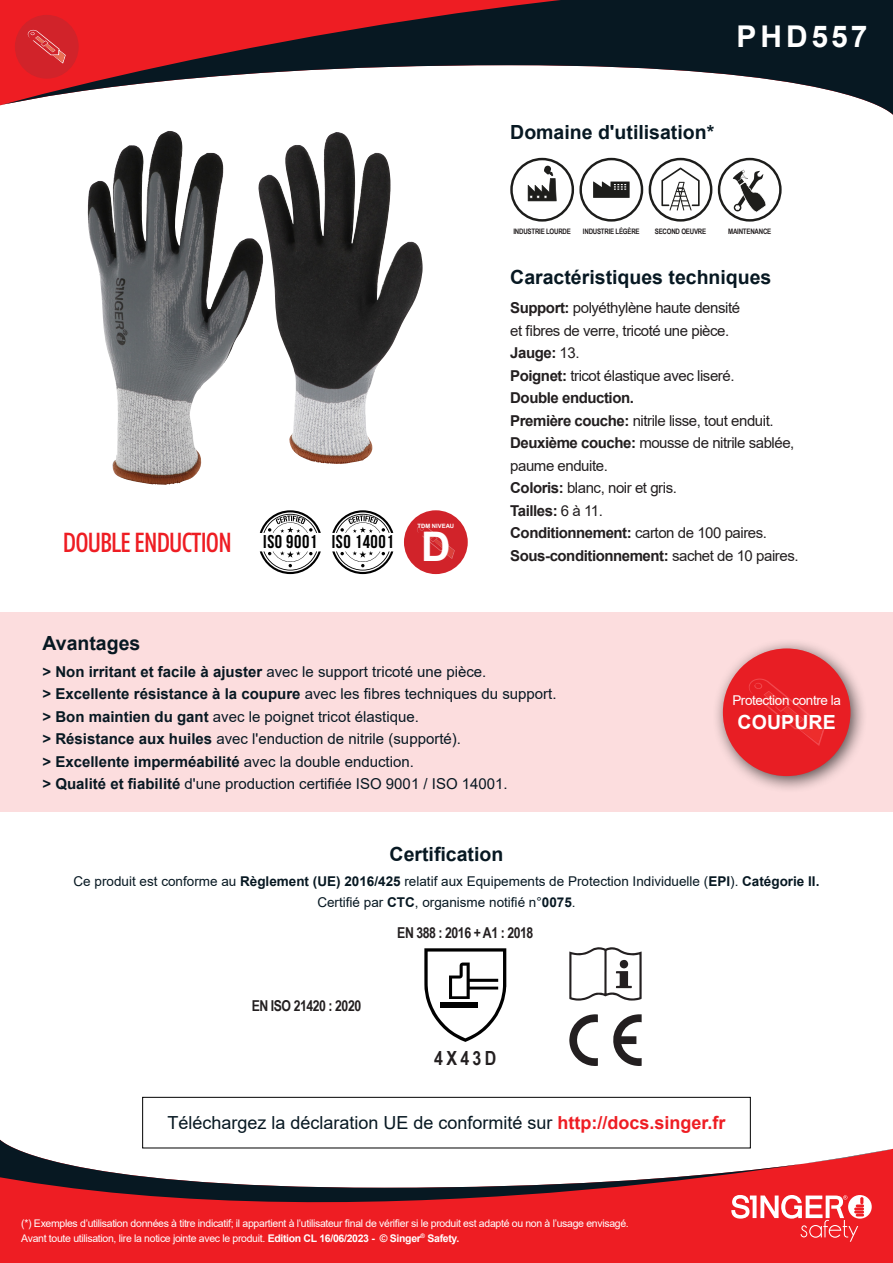
<style>
.page{position:relative;width:893px;height:1263px;background:#fff}
.page>*{position:absolute;margin:0;border:0;box-sizing:border-box;transform-origin:0 0}
.t1{font:700 40.8px "Arial";color:#fff}
.t2{font:700 30px "Arial";letter-spacing:.12em;color:#fff}
.t3{font:500 condensed 27px "Futura BT";letter-spacing:-.03em;color:#ee1d23}
.t4{font:700 19.5px "Arial";color:#071822}
.t5{font:700 19.5px "Arial";letter-spacing:.005em;color:#fff}
.t6{font:700 19.5px "Arial Narrow";color:#231f20}
.t7{font:700 18.6px "Bebas Neue";letter-spacing:.03em;color:#000}
.t8{font:18px "Arial";color:#071822}
.t9{font:15px "Arial";color:#071822}
.t10{font:15px/22.5px "Arial";letter-spacing:-.03em;color:#231f20}
.t11{font:700 15px/22.5px "Arial";letter-spacing:-.03em;color:#231f20}
.t12{font:700 15px "Arial";color:#071822}
.t13{font:700 15px "Arial Narrow";letter-spacing:-.03em;color:#231f20}
.t14{font:13.5px "Arial";color:#071822}
.t15{font:13.5px "Arial";letter-spacing:-.03em;color:#fff}
.t16{font:10.5px/15px "Arial";letter-spacing:-.03em;color:#fff}
.t17{font:700 7.5px "Arial Narrow";letter-spacing:-.03em;color:#231f20}
.t18{font:700 5.85px "Arial";color:#fff}
.s1{font-weight:700}
.s2{font-weight:400}
.s3{font-weight:700;color:#ee1d23}
</style>
<div class="page">
<svg style="left:0;top:0;width:893px;height:115px"></svg>
<div style="left:0;top:612px;width:893px;height:200px;background:#fcddde"></div>
<svg style="left:424px;top:948px;width:82px;height:94px"></svg>
<div style="left:441px;top:1002px;width:37px;height:6px;background:#000"></div>
<svg style="left:569px;top:947px;width:73px;height:53px"></svg>
<div style="left:620px;top:960px;width:8px;height:8px;background:#231f20;border-radius:4px"></div>
<svg style="left:613px;top:1014px;width:29px;height:52px"></svg>
<svg style="left:569px;top:1014px;width:29px;height:52px"></svg>
<div style="left:544px;top:166px;width:7px;height:6px;background:#1d1d1b;border-radius:50%"></div>
<svg style="left:528px;top:168px;width:29px;height:33px"></svg>
<div style="left:510px;top:158px;width:64px;height:64px;border:2px solid #1d1d1b;border-radius:50%"></div>
<svg style="left:593px;top:181px;width:37px;height:17px"></svg>
<div style="left:579px;top:158px;width:64px;height:64px;border:2px solid #1d1d1b;border-radius:50%"></div>
<div style="left:649px;top:158px;width:63px;height:64px;border:2px solid #1d1d1b;border-radius:50%"></div>
<svg style="left:661px;top:168px;width:39px;height:43px"></svg>
<div style="left:718px;top:158px;width:64px;height:64px;border:2px solid #1d1d1b;border-radius:50%"></div>
<svg style="left:733px;top:170px;width:33px;height:42px"></svg>
<div style="left:0;top:1250px;width:893px;height:13px;background:#ee1d23"></div>
<svg style="left:0;top:1140px;width:893px;height:110px;fill:#ee1d23"></svg>
<div style="left:142px;top:1097px;width:608px;height:51px;border:1px solid #000"></div>
<svg style="left:731px;top:1195px;width:141px;height:47px"></svg>
<div style="left:15px;top:15px;width:64px;height:64px;background:#d1232a;border-radius:50%"></div>
<svg style="left:28px;top:30px;width:38px;height:34px"></svg>
<div style="left:712px;top:638px;width:155px;height:155px;background:#231f20;opacity:.75"></div>
<div style="left:723px;top:648px;width:127px;height:128px;background:#e81e24;border-radius:50%"></div>
<svg style="left:749px;top:679px;width:76px;height:67px"></svg>
<svg style="left:260px;top:510px;width:61px;height:23px"></svg>
<svg style="left:260px;top:551px;width:61px;height:23px"></svg>
<svg style="left:332px;top:510px;width:61px;height:23px"></svg>
<svg style="left:332px;top:551px;width:61px;height:23px"></svg>
<div style="left:404px;top:510px;width:64px;height:64px;background:#d1232a;border-radius:50%"></div>
<svg style="left:417px;top:525px;width:38px;height:34px"></svg>
<img style="left:263px;top:132px;width:160px;height:332px">
<img style="left:87px;top:131px;width:176px;height:354px">
<p class="t3" style="left:63px;top:526px;width:170px">DOUBLE ENDUCTION</p>
<p class="t7" style="left:263px;top:532px;width:55px">ISO 9001</p>
<p class="t7" style="left:332px;top:532px;width:63px">ISO 14001</p>
<p class="t18" style="left:417px;top:521px;width:38px">TDM NIVEAU</p>
<p class="t1" style="left:421px;top:518px;width:31px">D</p>
<p class="t2" style="left:736px;top:16px;width:133px">PHD557</p>
<p class="t4" style="left:510px;top:119px;width:206px">Domaine d'utilisation*</p>
<p class="t17" style="left:513px;top:226px;width:59px">INDUSTRIE LOURDE</p>
<p class="t17" style="left:583px;top:226px;width:58px">INDUSTRIE LÉGÈRE</p>
<p class="t17" style="left:655px;top:226px;width:53px">SECOND OEUVRE</p>
<p class="t17" style="left:728px;top:226px;width:45px">MAINTENANCE</p>
<p class="t4" style="left:510px;top:263px;width:263px">Caractéristiques techniques</p>
<p class="t10" style="left:510px;top:297px;width:231px"><span class="s1">Support:</span> polyéthylène haute densité et fibres de verre, tricoté une pièce.</p>
<p class="t11" style="left:510px;top:342px;width:71px">Jauge: <span class="s2">13.</span></p>
<p class="t10" style="left:510px;top:364px;width:226px"><span class="s1">Poignet:</span> tricot élastique avec liseré.</p>
<p class="t11" style="left:510px;top:387px;width:265px">Double enduction.<br>Première couche: <span class="s2">nitrile lisse, tout enduit.</span></p>
<p class="t10" style="left:510px;top:432px;width:286px"><span class="s1">Deuxième couche:</span> mousse de nitrile sablée, paume enduite.</p>
<p class="t10" style="left:510px;top:477px;width:168px"><span class="s1">Coloris:</span> blanc, noir et gris.</p>
<p class="t11" style="left:510px;top:499px;width:94px">Tailles: <span class="s2">6 à 11.</span></p>
<p class="t10" style="left:510px;top:522px;width:258px"><span class="s1">Conditionnement:</span> carton de 100 paires.</p>
<p class="t11" style="left:510px;top:544px;width:290px">Sous-conditionnement: <span class="s2">sachet de 10 paires.</span></p>
<p class="t4" style="left:43px;top:629px;width:99px">Avantages</p>
<p class="t9" style="left:43px;top:661px;width:445px"><span class="s1">&gt; Non irritant et facile à ajuster</span> avec le support tricoté une pièce.</p>
<p class="t9" style="left:43px;top:683px;width:516px"><span class="s1">&gt; Excellente résistance à la coupure</span> avec les fibres techniques du support.</p>
<p class="t9" style="left:43px;top:706px;width:378px"><span class="s1">&gt; Bon maintien du gant</span> avec le poignet tricot élastique.</p>
<p class="t9" style="left:43px;top:728px;width:420px"><span class="s1">&gt; Résistance aux huiles</span> avec l'enduction de nitrile (supporté).</p>
<p class="t12" style="left:43px;top:751px;width:373px">&gt; Excellente imperméabilité <span class="s2">avec la double enduction.</span></p>
<p class="t9" style="left:43px;top:773px;width:467px"><span class="s1">&gt; Qualité et fiabilité</span> d'une production certifiée ISO 9001 / ISO 14001.</p>
<p class="t15" style="left:732px;top:691px;width:110px">Protection contre la</p>
<p class="t5" style="left:738px;top:709px;width:100px">COUPURE</p>
<p class="t4" style="left:390px;top:840px;width:115px">Certification</p>
<p class="t14" style="left:74px;top:872px;width:747px">Ce produit est conforme au <span class="s1">Règlement (UE) 2016/425</span> relatif aux Equipements de Protection Individuelle (<span class="s1">EPI</span>). <span class="s1">Catégorie II.</span></p>
<p class="t14" style="left:317px;top:893px;width:260px">Certifié par <span class="s1">CTC</span>, organisme notifié n°<span class="s1">0075</span>.</p>
<p class="t13" style="left:252px;top:995px;width:111px">EN ISO 21420 : 2020</p>
<p class="t13" style="left:397px;top:921px;width:138px">EN 388 : 2016 + A1 : 2018</p>
<p class="t6" style="left:434px;top:1043px;width:63px">4 X 4 3 D</p>
<p class="t8" style="left:167px;top:1110px;width:560px">Téléchargez la déclaration UE de conformité sur <span class="s3">http://docs.singer.fr</span></p>
<p class="t16" style="left:21px;top:1215px;width:609px">(*) Exemples d’utilisation données à titre indicatif; il appartient à l’utilisateur final de vérifier si le produit est adapté ou non à l’usage envisagé.<br>Avant toute utilisation, lire la notice jointe avec le produit. <span class="s1">Edition CL 16/06/2023 - © Singer</span><sup>®</sup> <span class="s1">Safety.</span></p>
</div>
